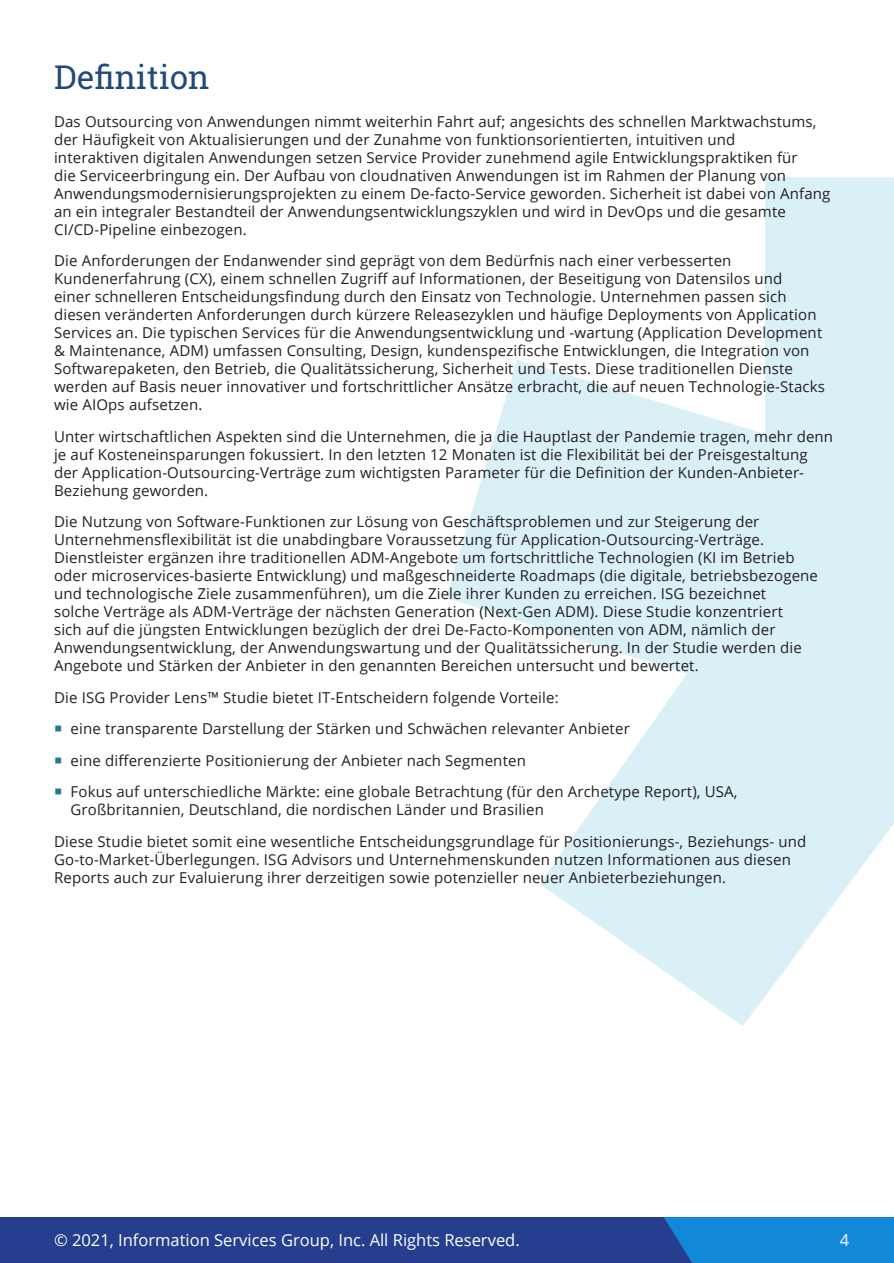
<style>
.page{position:relative;width:894px;height:1263px;background:#fff}
.page>*{position:absolute;margin:0;border:0;box-sizing:border-box;transform-origin:0 0}
.t1{font:33px "Roboto Slab";color:#23487a}
.t2{font:16.5px "Open Sans";color:#fff}
.t3{font:15px/18px "Open Sans";letter-spacing:.01em;color:#231f20}
</style>
<div class="page">
<svg style="left:446px;top:177px;width:447px;height:849px;fill:#d9f0f6"></svg>
<div style="left:1px;top:1217px;width:892px;height:46px;background:#253f8e"></div>
<div style="left:664px;top:1217px;width:229px;height:46px;background:#1289d7"></div>
<p class="t1" style="left:54px;top:54px;width:157px">Definition</p>
<p class="t3" style="left:54px;top:112px;width:777px">Das Outsourcing von Anwendungen nimmt weiterhin Fahrt auf; angesichts des schnellen Marktwachstums, der Häufigkeit von Aktualisierungen und der Zunahme von funktionsorientierten, intuitiven und<br>interaktiven digitalen Anwendungen setzen Service Provider zunehmend agile Entwicklungspraktiken für<br>die Serviceerbringung ein. Der Aufbau von cloudnativen Anwendungen ist im Rahmen der Planung von Anwendungsmodernisierungsprojekten zu einem De-facto-Service geworden. Sicherheit ist dabei von Anfang an ein integraler Bestandteil der Anwendungsentwicklungszyklen und wird in DevOps und die gesamte CI/CD-Pipeline einbezogen.</p>
<p class="t3" style="left:54px;top:251px;width:772px">Die Anforderungen der Endanwender sind geprägt von dem Bedürfnis nach einer verbesserten Kundenerfahrung (CX), einem schnellen Zugriff auf Informationen, der Beseitigung von Datensilos und<br>einer schnelleren Entscheidungsfindung durch den Einsatz von Technologie. Unternehmen passen sich diesen veränderten Anforderungen durch kürzere Releasezyklen und häufige Deployments von Application Services an. Die typischen Services für die Anwendungsentwicklung und -wartung (Application Development &amp; Maintenance, ADM) umfassen Consulting, Design, kundenspezifische Entwicklungen, die Integration von Softwarepaketen, den Betrieb, die Qualitätssicherung, Sicherheit und Tests. Diese traditionellen Dienste werden auf Basis neuer innovativer und fortschrittlicher Ansätze erbracht, die auf neuen Technologie-Stacks wie AIOps aufsetzen.</p>
<p class="t3" style="left:54px;top:427px;width:780px">Unter wirtschaftlichen Aspekten sind die Unternehmen, die ja die Hauptlast der Pandemie tragen, mehr denn je auf Kosteneinsparungen fokussiert. In den letzten 12 Monaten ist die Flexibilität bei der Preisgestaltung der Application-Outsourcing-Verträge zum wichtigsten Parameter für die Definition der Kunden-Anbieter-Beziehung geworden.</p>
<p class="t3" style="left:54px;top:512px;width:765px">Die Nutzung von Software-Funktionen zur Lösung von Geschäftsproblemen und zur Steigerung der Unternehmensflexibilität ist die unabdingbare Voraussetzung für Application-Outsourcing-Verträge.<br>Dienstleister ergänzen ihre traditionellen ADM-Angebote um fortschrittliche Technologien (KI im Betrieb oder microservices-basierte Entwicklung) und maßgeschneiderte Roadmaps (die digitale, betriebsbezogene und technologische Ziele zusammenführen), um die Ziele ihrer Kunden zu erreichen. ISG bezeichnet<br>solche Verträge als ADM-Verträge der nächsten Generation (Next-Gen ADM). Diese Studie konzentriert<br>sich auf die jüngsten Entwicklungen bezüglich der drei De-Facto-Komponenten von ADM, nämlich der Anwendungsentwicklung, der Anwendungswartung und der Qualitätssicherung. In der Studie werden die Angebote und Stärken der Anbieter in den genannten Bereichen untersucht und bewertet.</p>
<p class="t3" style="left:54px;top:688px;width:506px">Die ISG Provider Lens™ Studie bietet IT-Entscheidern folgende Vorteile:</p>
<p class="t3" style="left:70px;top:719px;width:560px">eine transparente Darstellung der Stärken und Schwächen relevanter Anbieter</p>
<p class="t3" style="left:70px;top:751px;width:456px">eine differenzierte Positionierung der Anbieter nach Segmenten</p>
<p class="t3" style="left:70px;top:782px;width:668px">Fokus auf unterschiedliche Märkte: eine globale Betrachtung (für den Archetype Report), USA,<br>Großbritannien, Deutschland, die nordischen Länder und Brasilien</p>
<p class="t3" style="left:54px;top:832px;width:753px">Diese Studie bietet somit eine wesentliche Entscheidungsgrundlage für Positionierungs-, Beziehungs- und<br>Go-to-Market-Überlegungen. ISG Advisors und Unternehmenskunden nutzen Informationen aus diesen<br>Reports auch zur Evaluierung ihrer derzeitigen sowie potenzieller neuer Anbieterbeziehungen.</p>
<p class="t2" style="left:54px;top:1229px;width:467px">© 2021, Information Services Group, Inc. All Rights Reserved.</p>
<p class="t2" style="left:839px;top:1229px;width:11px">4</p>
</div>
